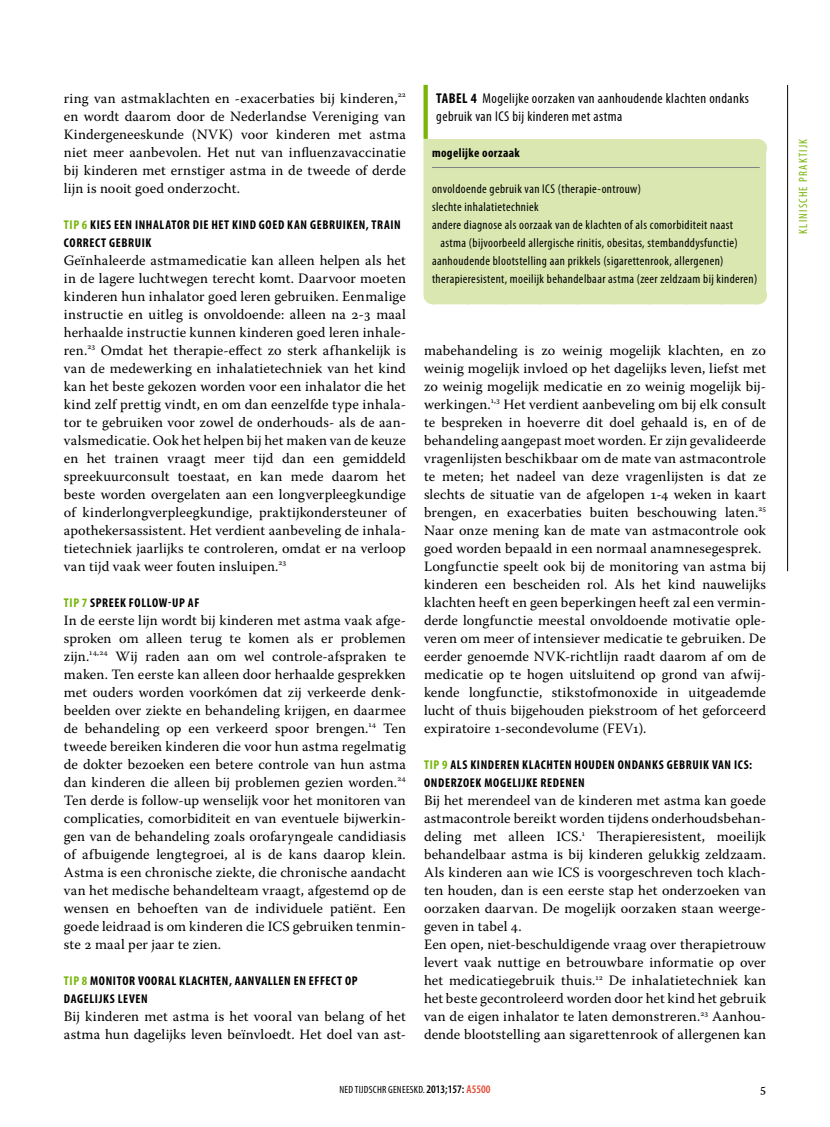
<style>
.page{position:relative;width:830px;height:1127px;background:#fff}
.page>*{position:absolute;margin:0;border:0;box-sizing:border-box;transform-origin:0 0}
.t1{font:14.25px/18px "Warnock Pro";letter-spacing:.005em;color:#000;text-align:justify}
.t2{font:condensed 14.25px/18px "Myriad Pro";letter-spacing:.03em;color:#000}
.t3{font:700 condensed 14.25px "Myriad Pro";color:#000}
.t4{font:13.5px "Warnock Pro";color:#000}
.t5{font:condensed 12.75px "Myriad Pro";letter-spacing:.03em;color:#000}
.t6{font:700 condensed 12.75px/18px "Myriad Pro";letter-spacing:.05em;color:#000}
.t7{font:condensed 12px "Myriad Pro";letter-spacing:.1em;color:#77b509}
.t8{font:condensed 10.5px "Myriad Pro";letter-spacing:.02em;color:#000}
.s1{color:#77b509}
.s2{font-weight:700}
.s3{font-weight:600;font-size:11.55px}
.s4{font-weight:600;font-size:11.55px;color:#e44731}
</style>
<div class="page">
<hr style="left:787px;top:85px;width:1px;height:486px;background:#000">
<div style="left:423px;top:147px;width:342px;height:148px;background:#dbe7b1"></div>
<svg style="left:423px;top:85px;width:4px;height:54px"></svg>
<div style="left:432px;top:139px;width:324px;height:18px;background:#dbe7b1"></div>
<svg style="left:756px;top:139px;width:1px;height:18px"></svg>
<div style="left:423px;top:139px;width:11px;height:8px;background:#dbe7b1"></div>
<hr style="left:432px;top:167px;width:327px;height:1px;background:#808184">
<div style="left:432px;top:286px;width:324px;height:18px;background:#dbe7b1"></div>
<svg style="left:756px;top:286px;width:1px;height:18px"></svg>
<p class="t1" style="left:64px;top:89px;width:343px">ring van astmaklachten en -exacerbaties bij kinderen,<sup>22 </sup>en wordt daarom door de Nederlandse Vereniging van Kindergeneeskunde (NVK) voor kinderen met astma niet meer aanbevolen. Het nut van influenzavaccinatie bij kinderen met ernstiger astma in de tweede of derde lijn is nooit goed onderzocht.</p>
<p class="t6" style="left:64px;top:216px;width:338px"><span class="s1">TIP 6</span> KIES EEN INHALATOR DIE HET KIND GOED KAN GEBRUIKEN, TRAIN<br>CORRECT GEBRUIK</p>
<p class="t1" style="left:64px;top:251px;width:343px">Geïnhaleerde astmamedicatie kan alleen helpen als het in de lagere luchtwegen terecht komt. Daarvoor moeten kinderen hun inhalator goed leren gebruiken. Eenmalige instructie en uitleg is onvoldoende: alleen na 2-3 maal herhaalde instructie kunnen kinderen goed leren inhale&shy;ren.<sup>23</sup> Omdat het therapie-effect zo sterk afhankelijk is van de medewerking en inhalatietechniek van het kind kan het beste gekozen worden voor een inhalator die het kind zelf prettig vindt, en om dan eenzelfde type inhala&shy;tor te gebruiken voor zowel de onderhouds- als de aan&shy;valsmedicatie. Ook het helpen bij het maken van de keuze en het trainen vraagt meer tijd dan een gemiddeld spreekuurconsult toestaat, en kan mede daarom het beste worden overgelaten aan een longverpleegkundige of kinderlongverpleegkundige, praktijkondersteuner of apothekersassistent. Het verdient aanbeveling de inhala&shy;tietechniek jaarlijks te controleren, omdat er na verloop van tijd vaak weer fouten insluipen.<sup>23</sup></p>
<p class="t6" style="left:64px;top:594px;width:137px"><span class="s1">TIP 7</span> SPREEK FOLLOW-UP AF</p>
<p class="t1" style="left:64px;top:611px;width:343px">In de eerste lijn wordt bij kinderen met astma vaak afge&shy;sproken om alleen terug te komen als er problemen zijn.<sup>14,24</sup> Wij raden aan om wel controle-afspraken te maken. Ten eerste kan alleen door herhaalde gesprekken met ouders worden voorkómen dat zij verkeerde denk&shy;beelden over ziekte en behandeling krijgen, en daarmee de behandeling op een verkeerd spoor brengen.<sup>14</sup> Ten tweede bereiken kinderen die voor hun astma regelmatig de dokter bezoeken een betere controle van hun astma dan kinderen die alleen bij problemen gezien worden.<sup>24<br></sup>Ten derde is follow-up wenselijk voor het monitoren van complicaties, comorbiditeit en van eventuele bijwerkin&shy;gen van de behandeling zoals orofaryngeale candidiasis of afbuigende lengtegroei, al is de kans daarop klein.<br>Astma is een chronische ziekte, die chronische aandacht van het medische behandelteam vraagt, afgestemd op de wensen en behoeften van de individuele patiënt. Een goede leidraad is om kinderen die ICS gebruiken tenmin&shy;ste 2 maal per jaar te zien.</p>
<p class="t6" style="left:64px;top:972px;width:295px"><span class="s1">TIP 8</span> MONITOR VOORAL KLACHTEN, AANVALLEN EN EFFECT OP<br>DAGELIJKS LEVEN</p>
<p class="t1" style="left:64px;top:1007px;width:343px">Bij kinderen met astma is het vooral van belang of het astma hun dagelijks leven beïnvloedt. Het doel van ast-</p>
<p class="t2" style="left:436px;top:90px;width:314px;text-indent:34px"><span class="s2">4</span> Mogelijke oorzaken van aanhoudende klachten ondanks gebruik van ICS bij kinderen met astma</p>
<p class="t6" style="left:432px;top:144px;width:89px">MOGELIJKE OORZAAK</p>
<p class="t5" style="left:432px;top:182px;width:210px">onvoldoende gebruik van ICS (therapie-ontrouw)</p>
<p class="t5" style="left:432px;top:200px;width:108px">slechte inhalatietechniek</p>
<p class="t5" style="left:432px;top:218px;width:302px">andere diagnose als oorzaak van de klachten of als comorbiditeit naast</p>
<p class="t5" style="left:440px;top:236px;width:298px">astma (bijvoorbeeld allergische rinitis, obesitas, stembanddysfunctie)</p>
<p class="t5" style="left:432px;top:254px;width:293px">aanhoudende blootstelling aan prikkels (sigarettenrook, allergenen)</p>
<p class="t5" style="left:432px;top:272px;width:327px">therapieresistent, moeilijk behandelbaar astma (zeer zeldzaam bij kinderen)</p>
<p class="t3" style="left:436px;top:90px;width:13px">TABEL</p>
<p class="t1" style="left:424px;top:341px;width:343px;text-align:left">mabehandeling is zo weinig mogelijk klachten, en zo weinig mogelijk invloed op het dagelijks leven, liefst met zo weinig mogelijk medicatie en zo weinig mogelijk bij&shy;werkingen.<sup>1,3</sup> Het verdient aanbeveling om bij elk consult te bespreken in hoeverre dit doel gehaald is, en of de behandeling aangepast moet worden. Er zijn gevalideerde vragenlijsten beschikbaar om de mate van astmacontrole te meten; het nadeel van deze vragenlijsten is dat ze slechts de situatie van de afgelopen 1-4 weken in kaart brengen, en exacerbaties buiten beschouwing laten.<sup>25<br></sup>Naar onze mening kan de mate van astmacontrole ook goed worden bepaald in een normaal anamnesegesprek.<br>Longfunctie speelt ook bij de monitoring van astma bij kinderen een bescheiden rol. Als het kind nauwelijks klachten heeft en geen beperkingen heeft zal een vermin&shy;derde longfunctie meestal onvoldoende motivatie ople&shy;veren om meer of intensiever medicatie te gebruiken. De eerder genoemde NVK-richtlijn raadt daarom af om de medicatie op te hogen uitsluitend op grond van afwij&shy;kende longfunctie, stikstofmonoxide in uitgeademde lucht of thuis bijgehouden piekstroom of het geforceerd expiratoire 1-secondevolume (FEV1).</p>
<p class="t6" style="left:424px;top:756px;width:329px"><span class="s1">TIP 9</span> ALS KINDEREN KLACHTEN HOUDEN ONDANKS GEBRUIK VAN ICS:<br>ONDERZOEK MOGELIJKE REDENEN</p>
<p class="t1" style="left:424px;top:791px;width:343px;text-align:left">Bij het merendeel van de kinderen met astma kan goede astmacontrole bereikt worden tijdens onderhoudsbehan&shy;deling met alleen ICS.<sup>1</sup> Therapieresistent, moeilijk behandelbaar astma is bij kinderen gelukkig zeldzaam.<br>Als kinderen aan wie ICS is voorgeschreven toch klach&shy;ten houden, dan is een eerste stap het onderzoeken van oorzaken daarvan. De mogelijk oorzaken staan weerge&shy;geven in tabel 4.<br>Een open, niet-beschuldigende vraag over therapietrouw levert vaak nuttige en betrouwbare informatie op over het medicatiegebruik thuis.<sup>12</sup> De inhalatietechniek kan het beste gecontroleerd worden door het kind het gebruik van de eigen inhalator te laten demonstreren.<sup>23</sup> Aanhou&shy;dende blootstelling aan sigarettenrook of allergenen kan</p>
<p class="t8" style="left:339px;top:1084px;width:152px">NED TIJDSCHR GENEESKD. <span class="s3">2013;157:</span> <span class="s4">A5500</span></p>
<p class="t4" style="left:759px;top:1080px;width:7px">5</p>
<p class="t7" style="left:796px;top:234px;width:96px;rotate:-90deg">KLINISCHE PRAKTIJK</p>
</div>
